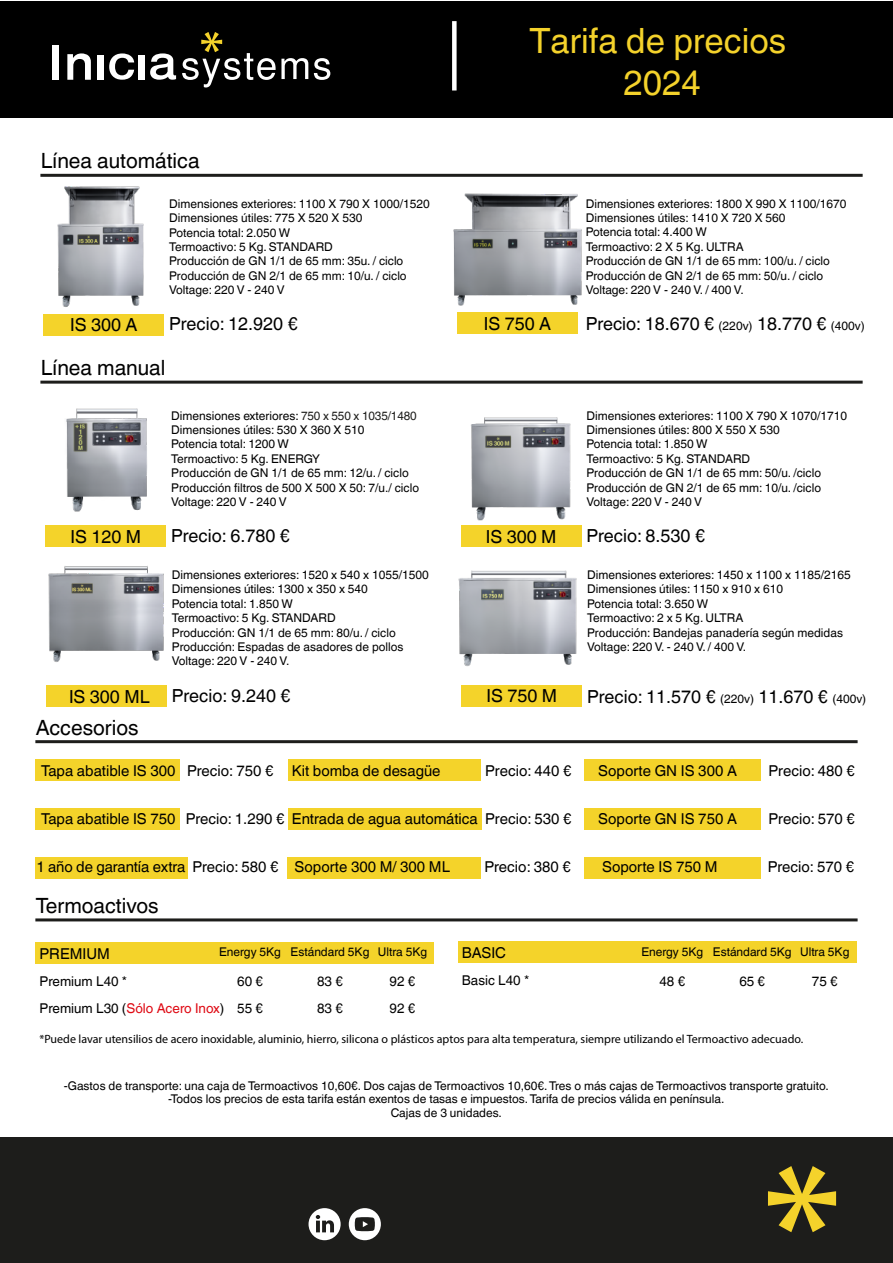
<style>
.page{position:relative;width:893px;height:1263px;background:#fff}
.page>*{position:absolute;margin:0;border:0;box-sizing:border-box;transform-origin:0 0}
.t1{font:34.8px/41.8px "Helvetica World";color:#f4d22b;text-align:center}
.t2{font:21px "Helvetica World";color:#000}
.t3{font:18px "Helvetica World";color:#000}
.t4{font:15px "Helvetica World";color:#000}
.t5{font:13.5px/27px "Helvetica World";color:#000}
.t6{font:12px/14.4px "Helvetica World";color:#000}
.t7{font:12px "Myriad Pro";color:#000}
.s1{color:#1d1d1b}
.s2{font-size:12px}
.s3{color:#df0a14}
</style>
<div class="page">
<hr style="left:40px;top:174px;width:823px;height:3px;background:#1d1d1b">
<div style="left:0;top:1137px;width:893px;height:126px;background:#1d1d1b"></div>
<svg style="left:309px;top:1208px;width:32px;height:32px"></svg>
<svg style="left:349px;top:1208px;width:32px;height:32px"></svg>
<svg style="left:768px;top:1166px;width:68px;height:66px"></svg>
<div style="left:0;top:1px;width:893px;height:116px;background:#000"></div>
<div style="left:452px;top:21px;width:5px;height:69px;background:#fff"></div>
<div style="left:53px;top:45px;width:6px;height:35px;background:#fff"></div>
<svg style="left:67px;top:53px;width:24px;height:27px"></svg>
<svg style="left:109px;top:53px;width:25px;height:27px"></svg>
<div style="left:139px;top:55px;width:6px;height:25px;background:#fff"></div>
<svg style="left:150px;top:53px;width:26px;height:27px"></svg>
<div style="left:98px;top:55px;width:6px;height:25px;background:#fff"></div>
<svg style="left:314px;top:58px;width:16px;height:22px"></svg>
<svg style="left:182px;top:32px;width:126px;height:56px"></svg>
<div style="left:44px;top:314px;width:120px;height:21px;background:#f4d32a"></div>
<div style="left:457px;top:312px;width:121px;height:22px;background:#f4d32a"></div>
<hr style="left:40px;top:381px;width:823px;height:3px;background:#1d1d1b">
<hr style="left:35px;top:740px;width:823px;height:3px;background:#1d1d1b">
<hr style="left:35px;top:918px;width:823px;height:3px;background:#1d1d1b">
<div style="left:46px;top:525px;width:120px;height:22px;background:#f4d32a"></div>
<div style="left:461px;top:525px;width:120px;height:22px;background:#f4d32a"></div>
<div style="left:46px;top:685px;width:121px;height:21px;background:#f4d32a"></div>
<div style="left:462px;top:685px;width:120px;height:21px;background:#f4d32a"></div>
<div style="left:35px;top:760px;width:145px;height:21px;background:#f4d32a"></div>
<div style="left:35px;top:808px;width:145px;height:22px;background:#f4d32a"></div>
<div style="left:288px;top:760px;width:193px;height:21px;background:#f4d32a"></div>
<div style="left:288px;top:808px;width:194px;height:22px;background:#f4d32a"></div>
<div style="left:585px;top:760px;width:176px;height:21px;background:#f4d32a"></div>
<div style="left:585px;top:808px;width:176px;height:22px;background:#f4d32a"></div>
<img style="left:57px;top:186px;width:87px;height:121px">
<img style="left:453px;top:193px;width:129px;height:113px">
<img style="left:471px;top:417px;width:100px;height:104px">
<img style="left:66px;top:408px;width:81px;height:104px">
<img style="left:49px;top:566px;width:115px;height:96px">
<img style="left:458px;top:570px;width:119px;height:96px">
<div style="left:35px;top:857px;width:152px;height:21px;background:#f4d32a"></div>
<div style="left:288px;top:857px;width:193px;height:21px;background:#f4d32a"></div>
<div style="left:584px;top:857px;width:176px;height:21px;background:#f4d32a"></div>
<div style="left:35px;top:942px;width:399px;height:21px;background:#f4d32a"></div>
<div style="left:458px;top:941px;width:398px;height:22px;background:#f4d32a"></div>
<h2 class="t2" style="left:41px;top:149px;width:160px">Línea automática</h2>
<h1 class="t1" style="left:529px;top:20px;width:258px">Tarifa de precios<br>2024</h1>
<p class="t6" style="left:169px;top:196px;width:262px">Dimensiones exteriores: 1100 X 790 X 1000/1520<br>Dimensiones útiles: 775 X 520 X 530<br>Potencia total: 2.050 W<br>Termoactivo: 5 Kg. STANDARD<br>Producción de GN 1/1 de 65 mm: 35u. / ciclo Producción de GN 2/1 de 65 mm: 10/u. / ciclo Voltage: 220 V - 240 V</p>
<h3 class="t3" style="left:70px;top:314px;width:69px">IS 300 A</h3>
<h3 class="t3" style="left:169px;top:313px;width:130px">Precio: 12.920 €</h3>
<h3 class="t3" style="left:484px;top:313px;width:69px">IS 750 A</h3>
<h2 class="t2" style="left:41px;top:356px;width:126px">Línea manual</h2>
<p class="t6" style="left:171px;top:408px;width:249px">Dimensiones exteriores: <span class="s1">750 x 550 x 1035/1480<br></span>Dimensiones útiles: 530 X 360 X 510<br>Potencia total: 1200 W<br>Termoactivo: 5 Kg. ENERGY<br>Producción de GN 1/1 de 65 mm: 12/u. / ciclo Producción filtros de 500 X 500 X 50: 7/u./ ciclo Voltage: 220 V - 240 V</p>
<p class="t6" style="left:586px;top:196px;width:262px">Dimensiones exteriores: 1800 X 990 X 1100/1670<br>Dimensiones útiles: 1410 X 720 X 560<br>Potencia total: 4.400 W<br>Termoactivo: 2 X 5 Kg. ULTRA<br>Producción de GN 1/1 de 65 mm: 100/u. / ciclo Producción de GN 2/1 de 65 mm: 50/u. / ciclo Voltage: 220 V - 240 V. / 400 V.</p>
<h3 class="t3" style="left:586px;top:313px;width:281px">Precio: 18.670 € <span class="s2">(220v)</span> 18.770 € <span class="s2">(400v)</span></h3>
<p class="t6" style="left:587px;top:408px;width:262px">Dimensiones exteriores: 1100 X 790 X 1070/1710<br>Dimensiones útiles: 800 X 550 X 530<br>Potencia total: 1.850 W<br>Termoactivo: 5 Kg. STANDARD<br>Producción de GN 1/1 de 65 mm: 50/u. /ciclo Producción de GN 2/1 de 65 mm: 10/u. /ciclo Voltage: 220 V - 240 V</p>
<h3 class="t3" style="left:71px;top:526px;width:72px">IS 120 M</h3>
<h3 class="t3" style="left:171px;top:525px;width:120px">Precio: 6.780 €</h3>
<h3 class="t3" style="left:486px;top:526px;width:72px">IS 300 M</h3>
<h3 class="t3" style="left:587px;top:525px;width:120px">Precio: 8.530 €</h3>
<h3 class="t3" style="left:69px;top:686px;width:82px">IS 300 ML</h3>
<p class="t6" style="left:172px;top:568px;width:258px">Dimensiones exteriores: 1520 x 540 x 1055/1500<br>Dimensiones útiles: 1300 x 350 x 540<br>Potencia total: 1.850 W<br>Termoactivo: 5 Kg. STANDARD<br>Producción: GN 1/1 de 65 mm: 80/u. / ciclo Producción: Espadas de asadores de pollos Voltage: 220 V - 240 V.</p>
<h3 class="t3" style="left:172px;top:685px;width:120px">Precio: 9.240 €</h3>
<p class="t6" style="left:587px;top:568px;width:265px">Dimensiones exteriores: 1450 x 1100 x 1185/2165<br>Dimensiones útiles: 1150 x 910 x 610<br>Potencia total: 3.650 W<br>Termoactivo: 2 x 5 Kg. ULTRA<br>Producción: Bandejas panadería según medidas Voltage: 220 V. - 240 V. / 400 V.</p>
<h3 class="t3" style="left:486px;top:686px;width:72px">IS 750 M</h3>
<h3 class="t3" style="left:587px;top:686px;width:281px">Precio: 11.570 € <span class="s2">(220v)</span> 11.670 € <span class="s2">(400v)</span></h3>
<h2 class="t2" style="left:36px;top:715px;width:104px">Accesorios</h2>
<p class="t4" style="left:41px;top:762px;width:136px">Tapa abatible IS 300</p>
<p class="t4" style="left:41px;top:810px;width:136px">Tapa abatible IS 750</p>
<p class="t4" style="left:187px;top:762px;width:88px">Precio: 750 €</p>
<p class="t4" style="left:186px;top:810px;width:100px">Precio: 1.290 €</p>
<p class="t4" style="left:292px;top:762px;width:150px">Kit bomba de desagüe</p>
<p class="t4" style="left:292px;top:810px;width:187px">Entrada de agua automática</p>
<p class="t4" style="left:485px;top:762px;width:88px">Precio: 440 €</p>
<p class="t4" style="left:485px;top:810px;width:88px">Precio: 530 €</p>
<p class="t4" style="left:598px;top:762px;width:140px">Soporte GN IS 300 A</p>
<p class="t4" style="left:598px;top:810px;width:140px">Soporte GN IS 750 A</p>
<p class="t4" style="left:769px;top:762px;width:88px">Precio: 480 €</p>
<p class="t4" style="left:769px;top:810px;width:88px">Precio: 570 €</p>
<p class="t4" style="left:36px;top:858px;width:415px">1 año de garantía extra Precio: 580 € Soporte 300 M/ 300 ML</p>
<p class="t4" style="left:485px;top:858px;width:88px">Precio: 380 €</p>
<p class="t4" style="left:602px;top:858px;width:117px">Soporte IS 750 M</p>
<p class="t4" style="left:768px;top:858px;width:88px">Precio: 570 €</p>
<h2 class="t2" style="left:36px;top:893px;width:124px">Termoactivos</h2>
<p class="t6" style="left:219px;top:945px;width:63px">Energy 5Kg</p>
<p class="t5" style="left:237px;top:968px;width:27px">60 €<br>55 €</p>
<p class="t4" style="left:40px;top:945px;width:72px">PREMIUM</p>
<p class="t5" style="left:40px;top:968px;width:186px">Premium L40 *<br>Premium L30 (<span class="s3">Sólo Acero Inox</span>)</p>
<p class="t6" style="left:291px;top:945px;width:80px">Estándard 5Kg</p>
<p class="t5" style="left:317px;top:968px;width:27px">83 €<br>83 €</p>
<p class="t6" style="left:378px;top:945px;width:51px">Ultra 5Kg</p>
<p class="t5" style="left:390px;top:968px;width:27px">92 €<br>92 €</p>
<p class="t4" style="left:462px;top:944px;width:46px">BASIC</p>
<p class="t5" style="left:462px;top:967px;width:69px">Basic L40 *</p>
<p class="t6" style="left:641px;top:945px;width:63px">Energy 5Kg</p>
<p class="t5" style="left:659px;top:967px;width:27px">48 €</p>
<p class="t6" style="left:713px;top:945px;width:80px">Estándard 5Kg</p>
<p class="t5" style="left:739px;top:967px;width:27px">65 €</p>
<p class="t6" style="left:800px;top:945px;width:51px">Ultra 5Kg</p>
<p class="t5" style="left:812px;top:967px;width:27px">75 €</p>
<p class="t7" style="left:39px;top:1031px;width:765px">*Puede lavar utensilios de acero inoxidable, aluminio, hierro, silicona o plásticos aptos para alta temperatura, siempre utilizando el Termoactivo adecuado.</p>
<p class="t6" style="left:64px;top:1079px;width:766px;line-height:13.5px;text-align:center">-Gastos de transporte: una caja de Termoactivos 10,60€. Dos cajas de Termoactivos 10,60€. Tres o más cajas de Termoactivos transporte gratuito. -Todos los precios de esta tarifa están exentos de tasas e impuestos. Tarifa de precios válida en península.<br>Cajas de 3 unidades.</p>
</div>
